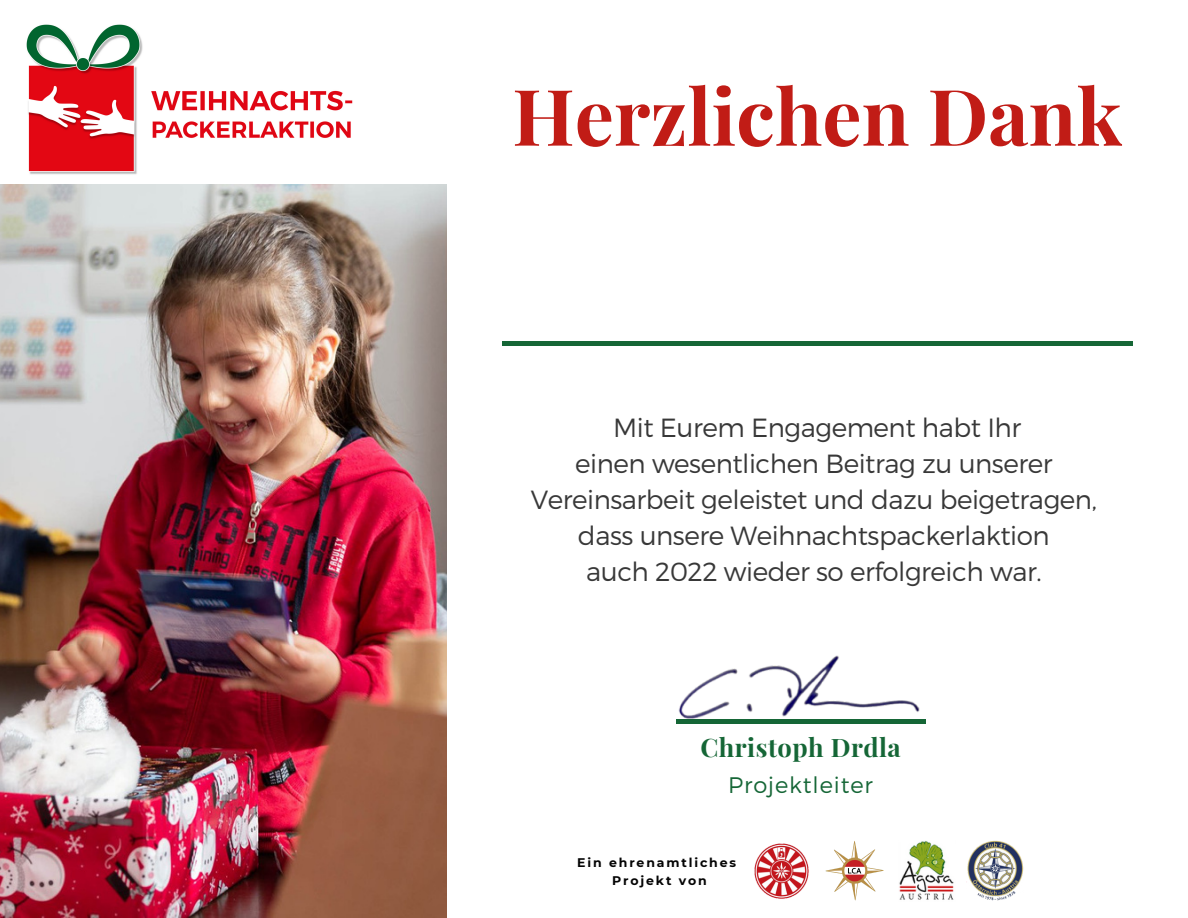
<style>
.page{position:relative;width:1188px;height:918px;background:#fff}
.page>*{position:absolute;margin:0;border:0;box-sizing:border-box;transform-origin:0 0}
.t1{font:700 78px "Playfair Display";color:#c11c16}
.t2{font:300 26.25px/36px "Montserrat";letter-spacing:-.015em;color:#383838;text-align:center}
.t3{font:700 25.5px "Playfair Display";letter-spacing:.02em;color:#156636}
.t4{font:300 22.5px "Montserrat";letter-spacing:.04em;color:#156636}
.t5{font:700 12.45px/17.7px "Montserrat";letter-spacing:.15em;color:#040404;text-align:center}
</style>
<div class="page">
<img style="left:26px;top:24px;width:327px;height:151px">
<img style="left:825px;top:841px;width:59px;height:60px">
<img style="left:966px;top:841px;width:58px;height:60px">
<img style="left:899px;top:841px;width:55px;height:59px">
<img style="left:754px;top:843px;width:55px;height:56px">
<img style="left:0;top:184px;width:447px;height:734px">
<img style="left:676px;top:655px;width:250px;height:69px">
<div style="left:502px;top:341px;width:250px;height:5px;background:#156636"></div>
<div style="left:748px;top:341px;width:250px;height:5px;background:#156636"></div>
<div style="left:883px;top:341px;width:250px;height:5px;background:#156636"></div>
<h1 class="t1" style="left:512px;top:61px;width:611px">Herzlichen Dank</h1>
<p class="t2" style="left:531px;top:408px;width:568px">Mit Eurem Engagement habt Ihr<br>einen wesentlichen Beitrag zu unserer Vereinsarbeit geleistet und dazu beigetragen, dass unsere Weihnachtspackerlaktion<br>auch 2022 wieder so erfolgreich war.</p>
<p class="t3" style="left:700px;top:729px;width:202px">Christoph Drdla</p>
<p class="t4" style="left:728px;top:771px;width:146px">Projektleiter</p>
<p class="t5" style="left:577px;top:854px;width:160px">Ein ehrenamtliches<br>Projekt von</p>
</div>
